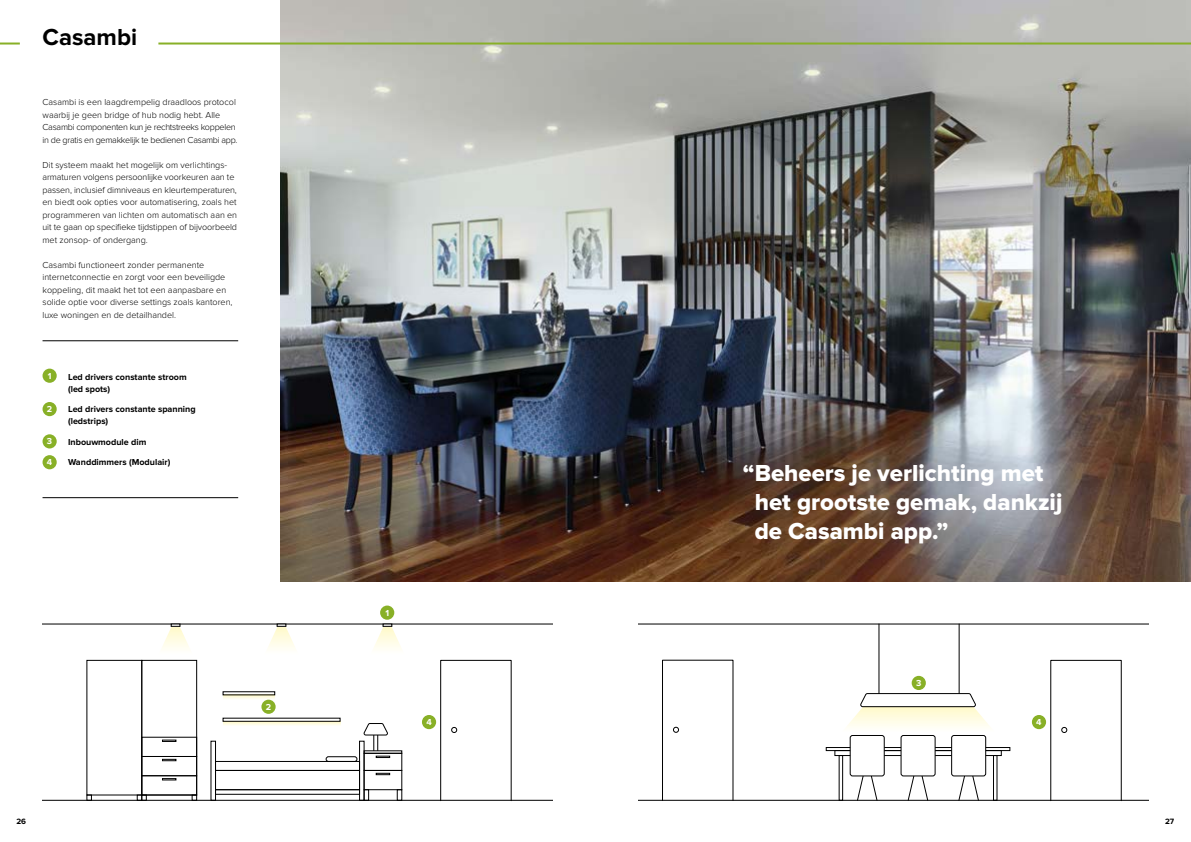
<style>
.page{position:relative;width:1191px;height:842px;background:#fff}
.page>*{position:absolute;margin:0;border:0;box-sizing:border-box;transform-origin:0 0}
.t1{font:24px/28.8px "Proxima Nova Extrabld";color:#fff}
.t2{font:700 24px "Proxima Nova";color:#000}
.t3{font:300 9px/12.5px "Proxima Nova";color:#000}
.t4{font:300 9px/12.5px "Proxima Nova";letter-spacing:-.03em;color:#000}
.t5{font:700 9px/12px "Proxima Nova";color:#000}
.t6{font:700 9px "Proxima Nova";color:#fff}
.t7{font:700 8px "Proxima Nova";color:#000}
</style>
<div class="page">
<img style="left:281px;top:0;width:910px;height:581px">
<div style="left:662px;top:660px;width:71px;height:141px;border:1px solid #000"></div>
<svg style="left:673px;top:727px;width:6px;height:5px"></svg>
<hr style="left:638px;top:623px;width:510px;height:1px;background:#000">
<hr style="left:638px;top:800px;width:510px;height:1px;background:#000">
<div style="left:1050px;top:660px;width:71px;height:141px;border:1px solid #000"></div>
<svg style="left:1061px;top:727px;width:6px;height:6px"></svg>
<div style="left:826px;top:747px;width:184px;height:4px;border:1px solid #000"></div>
<div style="left:834px;top:750px;width:167px;height:6px;border:1px solid #000"></div>
<div style="left:839px;top:755px;width:4px;height:45px;border:1px solid #000"></div>
<div style="left:993px;top:755px;width:4px;height:45px;border:1px solid #000"></div>
<svg style="left:870px;top:776px;width:7px;height:25px"></svg>
<svg style="left:857px;top:776px;width:6px;height:25px"></svg>
<svg style="left:921px;top:776px;width:7px;height:25px"></svg>
<svg style="left:907px;top:776px;width:7px;height:25px"></svg>
<svg style="left:972px;top:776px;width:7px;height:25px"></svg>
<svg style="left:958px;top:776px;width:7px;height:25px"></svg>
<hr style="left:878px;top:624px;width:1px;height:69px;background:#000">
<hr style="left:959px;top:624px;width:1px;height:69px;background:#000">
<div style="left:850px;top:735px;width:34px;height:41px;background:#fff;border-radius:2px"></div>
<div style="left:850px;top:735px;width:34px;height:41px;border:1px solid #000;border-radius:2px"></div>
<div style="left:901px;top:735px;width:34px;height:41px;background:#fff;border-radius:2px"></div>
<div style="left:900px;top:735px;width:35px;height:41px;border:1px solid #000;border-radius:2px"></div>
<div style="left:951px;top:735px;width:34px;height:41px;background:#fff;border-radius:2px"></div>
<div style="left:951px;top:735px;width:35px;height:41px;border:1px solid #000;border-radius:2px"></div>
<svg style="left:847px;top:693px;width:143px;height:34px"></svg>
<svg style="left:223px;top:721px;width:117px;height:4px"></svg>
<svg style="left:223px;top:695px;width:52px;height:4px"></svg>
<hr style="left:43px;top:623px;width:510px;height:1px;background:#000">
<hr style="left:43px;top:800px;width:510px;height:1px;background:#000">
<div style="left:440px;top:660px;width:71px;height:141px;border:1px solid #000"></div>
<svg style="left:451px;top:727px;width:6px;height:6px"></svg>
<div style="left:215px;top:789px;width:145px;height:5px;border:1px solid #000"></div>
<div style="left:215px;top:761px;width:145px;height:10px;border:1px solid #000"></div>
<div style="left:326px;top:756px;width:31px;height:6px;border:1px solid #000;border-radius:2px"></div>
<div style="left:359px;top:741px;width:5px;height:59px;border:1px solid #000"></div>
<div style="left:211px;top:741px;width:5px;height:59px;border:1px solid #000"></div>
<div style="left:364px;top:753px;width:38px;height:18px;border:1px solid #000"></div>
<div style="left:364px;top:770px;width:38px;height:20px;border:1px solid #000"></div>
<svg style="left:376px;top:773px;width:14px;height:2px"></svg>
<div style="left:364px;top:789px;width:5px;height:11px;border:1px solid #000"></div>
<svg style="left:192px;top:795px;width:5px;height:5px"></svg>
<div style="left:141px;top:660px;width:56px;height:135px;border:1px solid #000"></div>
<div style="left:87px;top:660px;width:55px;height:135px;border:1px solid #000"></div>
<div style="left:141px;top:756px;width:56px;height:20px;border:1px solid #000"></div>
<svg style="left:162px;top:759px;width:14px;height:2px"></svg>
<div style="left:141px;top:737px;width:56px;height:20px;border:1px solid #000"></div>
<svg style="left:162px;top:740px;width:14px;height:2px"></svg>
<div style="left:141px;top:775px;width:56px;height:20px;border:1px solid #000"></div>
<svg style="left:162px;top:778px;width:14px;height:2px"></svg>
<svg style="left:87px;top:795px;width:5px;height:5px"></svg>
<svg style="left:137px;top:795px;width:10px;height:5px"></svg>
<svg style="left:363px;top:723px;width:27px;height:35px"></svg>
<svg style="left:159px;top:624px;width:34px;height:25px"></svg>
<svg style="left:264px;top:624px;width:34px;height:25px"></svg>
<svg style="left:370px;top:624px;width:34px;height:25px"></svg>
<div style="left:261px;top:700px;width:15px;height:14px;background:#88b027;border-radius:50%"></div>
<div style="left:911px;top:676px;width:15px;height:14px;background:#88b027;border-radius:50%"></div>
<div style="left:1032px;top:715px;width:14px;height:14px;background:#88b027;border-radius:50%"></div>
<div style="left:422px;top:715px;width:14px;height:14px;background:#88b027;border-radius:50%"></div>
<div style="left:380px;top:605px;width:14px;height:15px;background:#88b027;border-radius:50%"></div>
<hr style="left:158px;top:43px;width:1033px;height:2px;background:#88b027">
<hr style="left:0;top:43px;width:20px;height:2px;background:#88b027">
<div style="left:43px;top:369px;width:14px;height:14px;background:#88b027;border-radius:50%"></div>
<div style="left:43px;top:402px;width:14px;height:14px;background:#88b027;border-radius:50%"></div>
<div style="left:43px;top:434px;width:14px;height:14px;background:#88b027;border-radius:50%"></div>
<div style="left:43px;top:455px;width:14px;height:14px;background:#88b027;border-radius:50%"></div>
<hr style="left:43px;top:340px;width:195px;height:1px;background:#000">
<hr style="left:43px;top:497px;width:195px;height:1px;background:#000">
<h1 class="t2" style="left:43px;top:24px;width:96px">Casambi</h1>
<p class="t4" style="left:43px;top:96px;width:196px">Casambi is een laagdrempelig draadloos protocol waarbij je geen bridge of hub nodig hebt. Alle Casambi componenten kun je rechtstreeks koppelen in de gratis en gemakkelijk te bedienen Casambi app.</p>
<p class="t3" style="left:43px;top:159px;width:196px">Dit systeem maakt het mogelijk om verlichtings&shy;armaturen volgens persoonlijke voorkeuren aan te passen, inclusief dimniveaus en kleurtemperaturen, en biedt ook opties voor automatisering, zoals het programmeren van lichten om automatisch aan en uit te gaan op specifieke tijdstippen of bijvoorbeeld met zonsop- of ondergang.</p>
<p class="t3" style="left:43px;top:259px;width:191px">Casambi functioneert zonder permanente internetconnectie en zorgt voor een beveiligde koppeling, dit maakt het tot een aanpasbare en solide optie voor diverse settings zoals kantoren, luxe woningen en de detailhandel.</p>
<p class="t6" style="left:48px;top:370px;width:5px">1</p>
<p class="t6" style="left:47px;top:404px;width:7px">2</p>
<p class="t6" style="left:47px;top:436px;width:7px">3</p>
<p class="t6" style="left:47px;top:457px;width:7px">4</p>
<p class="t5" style="left:68px;top:371px;width:120px">Led drivers constante stroom (led spots)</p>
<p class="t5" style="left:68px;top:403px;width:129px">Led drivers constante spanning (ledstrips)</p>
<p class="t5" style="left:68px;top:436px;width:80px">Inbouwmodule dim</p>
<p class="t5" style="left:68px;top:456px;width:104px">Wanddimmers (Modulair)</p>
<p class="t6" style="left:266px;top:701px;width:7px">2</p>
<p class="t6" style="left:385px;top:607px;width:5px">1</p>
<h1 class="t1" style="left:755px;top:459px;width:309px;text-indent:-12px">“Beheers je verlichting met het grootste gemak, dankzij de Casambi app.”</h1>
<p class="t6" style="left:916px;top:678px;width:7px">3</p>
<p class="t6" style="left:426px;top:717px;width:7px">4</p>
<p class="t6" style="left:1036px;top:717px;width:7px">4</p>
<p class="t7" style="left:16px;top:817px;width:11px">26</p>
<p class="t7" style="left:1165px;top:817px;width:11px">27</p>
</div>
